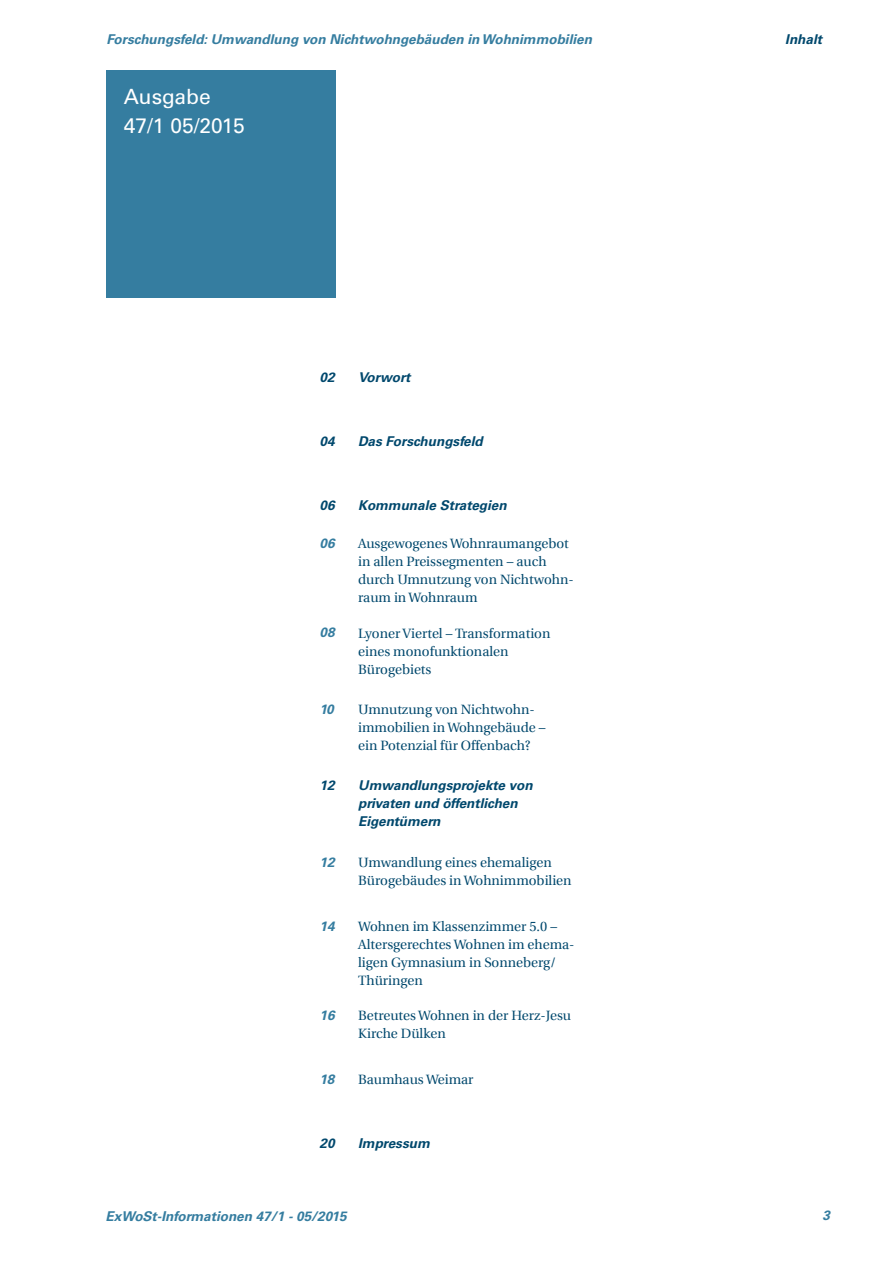
<style>
.page{position:relative;width:893px;height:1263px;background:#fff}
.page>*{position:absolute;margin:0;border:0;box-sizing:border-box;transform-origin:0 0}
.H2-Kapitelname{font:21px "Univers LT Std";color:#fff}
.t1{font:13.5px/18px "Utopia";color:#00486d}
.H-Rubrik_und_Beschre{font:italic 700 13.5px/18px "Univers LT Std";color:#00486d}
.t2{font:italic 700 13.5px "Univers LT Std";color:#357da0}
</style>
<div class="page">
<div style="left:106px;top:70px;width:230px;height:228px;background:#357da0"></div>
<p class="t2" style="left:106px;top:31px;width:487px">Forschungsfeld: Umwandlung von Nichtwohngebäuden in Wohnimmobilien</p>
<h2 class="H2-Kapitelname" style="left:124px;top:84px;width:89px">Ausgabe</h2>
<h2 class="H2-Kapitelname" style="left:124px;top:113px;width:123px">47/1 05/2015</h2>
<p class="H-Rubrik_und_Beschre" style="left:320px;top:369px;width:17px">02</p>
<p class="H-Rubrik_und_Beschre" style="left:320px;top:432px;width:17px">04</p>
<p class="H-Rubrik_und_Beschre" style="left:320px;top:496px;width:17px">06</p>
<p class="t2" style="left:320px;top:535px;width:17px">06</p>
<p class="t2" style="left:320px;top:624px;width:17px">08</p>
<p class="t2" style="left:320px;top:701px;width:16px">10</p>
<p class="H-Rubrik_und_Beschre" style="left:320px;top:777px;width:17px">12</p>
<p class="t2" style="left:320px;top:854px;width:17px">12</p>
<p class="t2" style="left:320px;top:918px;width:17px">14</p>
<p class="t2" style="left:320px;top:1007px;width:17px">16</p>
<p class="t2" style="left:320px;top:1071px;width:16px">18</p>
<p class="H-Rubrik_und_Beschre" style="left:320px;top:1134px;width:17px">20</p>
<p class="H-Rubrik_und_Beschre" style="left:358px;top:369px;width:54px">Vorwort</p>
<p class="H-Rubrik_und_Beschre" style="left:358px;top:432px;width:126px">Das Forschungsfeld</p>
<p class="H-Rubrik_und_Beschre" style="left:358px;top:496px;width:150px">Kommunale Strategien</p>
<p class="t1" style="left:358px;top:535px;width:217px">Ausgewogenes Wohnraumangebot in allen Preissegmenten – auch durch Umnutzung von Nichtwohn&shy;raum in Wohnraum</p>
<p class="t1" style="left:358px;top:624px;width:194px">Lyoner Viertel – Transformation eines monofunktionalen<br>Bürogebiets</p>
<p class="t1" style="left:358px;top:701px;width:189px">Umnutzung von Nichtwohn&shy;immobilien in Wohngebäude – ein Potenzial für Offenbach?</p>
<p class="H-Rubrik_und_Beschre" style="left:358px;top:777px;width:176px">Umwandlungsprojekte von privaten und öffentlichen<br>Eigentümern</p>
<p class="t1" style="left:358px;top:854px;width:215px">Umwandlung eines ehe maligen<br>Bürogebäudes in Wohnimmobilien</p>
<p class="t1" style="left:358px;top:918px;width:218px">Wohnen im Klassenzimmer 5.0 –<br>Altersgerechtes Wohnen im ehema&shy;ligen Gym nasium in Sonneberg/<br>Thüringen</p>
<p class="t1" style="left:358px;top:1007px;width:214px">Betreutes Wohnen in der Herz-Jesu<br>Kirche Dülken</p>
<p class="t1" style="left:358px;top:1071px;width:117px">Baumhaus Weimar</p>
<p class="H-Rubrik_und_Beschre" style="left:358px;top:1134px;width:73px">Impressum</p>
<h3 class="H-Rubrik_und_Beschre" style="left:785px;top:30px;width:38px">Inhalt</h3>
<p class="t2" style="left:106px;top:1208px;width:242px">ExWoSt-Informationen 47/1 - 05/2015</p>
<p class="t2" style="left:823px;top:1208px;width:9px">3</p>
</div>
